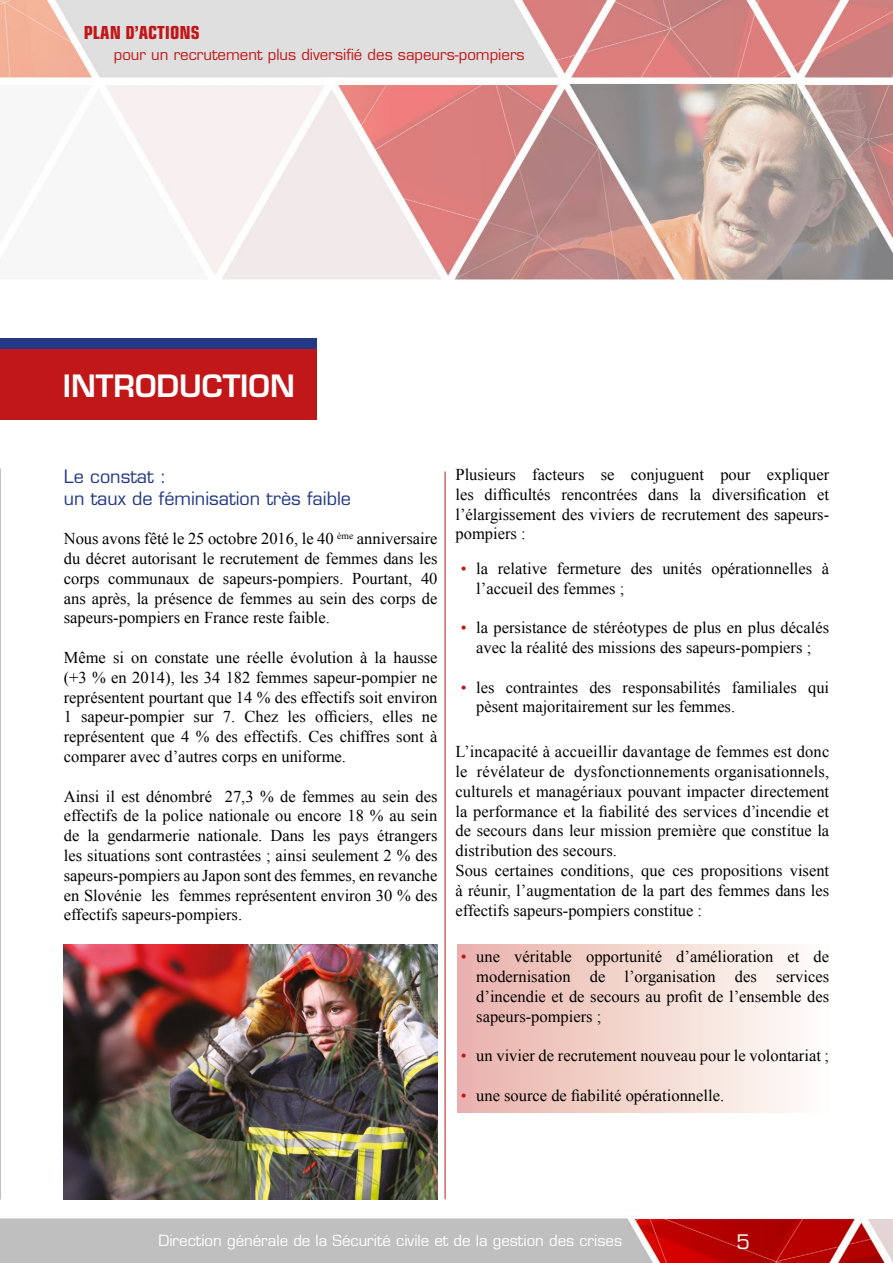
<style>
.page{position:relative;width:893px;height:1263px;background:#fff}
.page>*{position:absolute;margin:0;border:0;box-sizing:border-box;transform-origin:0 0}
.t1{font:600 30px "Eurostile";color:#fff}
.t2{font:19.5px "Eurostile";color:#fff}
.t3{font:18px/21.6px "Eurostile";color:#233986}
.t4{font:700 condensed 18px "Eurostile";color:#c11718}
.t5{font:16.5px/19.8px "Times New Roman";color:#000;text-align:justify}
.t6{font:16.5px "Times New Roman";color:#c11718}
.t7{font:15px "Eurostile";color:#fff}
.t8{font:15px "Eurostile";color:#c11718}
</style>
<div class="page">
<img style="left:0;top:0;width:893px;height:1263px">
<div style="left:0;top:338px;width:316px;height:72px;background:#233986"></div>
<div style="left:0;top:349px;width:316px;height:71px;background:#c11718"></div>
<hr style="left:445px;top:471px;width:1px;height:728px;background:#c11718">
<div style="left:457px;top:944px;width:372px;height:168px;background:linear-gradient(to right,#e9b2aa,#fefffa)"></div>
<img style="left:64px;top:944px;width:373px;height:255px">
<p class="t4" style="left:84px;top:21px;width:117px">PLAN D’ACTIONS</p>
<p class="t8" style="left:114px;top:45px;width:412px">pour un recrutement plus diversifié des sapeurs-pompiers</p>
<h1 class="t1" style="left:172px;top:357px;width:124px">ENJEUX</h1>
<h1 class="t1" style="left:63px;top:367px;width:234px">INTRODUCTION</h1>
<p class="t3" style="left:64px;top:466px;width:289px">Le constat :<br>un taux de féminisation très faible</p>
<p class="t5" style="left:64px;top:528px;width:375px">Nous avons fêté le 25 octobre 2016, le 40 <sup>ème</sup> anniversaire du décret autorisant le recrutement de femmes dans les corps communaux de sapeurs-pompiers. Pourtant, 40 ans après, la présence de femmes au sein des corps de sapeurs-pompiers en France reste faible.</p>
<p class="t5" style="left:64px;top:647px;width:375px">Même si on constate une réelle évolution à la hausse (+3 % en 2014), les 34 182 femmes sapeur-pompier ne représentent pourtant que 14 % des effectifs soit environ 1 sapeur-pompier sur 7. Chez les officiers, elles ne représentent que 4 % des effectifs. Ces chiffres sont à comparer avec d’autres corps en uniforme.</p>
<p class="t5" style="left:64px;top:786px;width:375px">Ainsi il est dénombré 27,3 % de femmes au sein des effectifs de la police nationale ou encore 18 % au sein de la gendarmerie nationale. Dans les pays étrangers les situations sont contrastées ; ainsi seulement 2 % des sapeurs-pompiers au Japon sont des femmes, en revanche en Slovénie les femmes représentent environ 30 % des effectifs sapeurs-pompiers.</p>
<p class="t5" style="left:455px;top:464px;width:375px">Plusieurs facteurs se conjuguent pour expliquer les difficultés rencontrées dans la diversification et l’élargissement des viviers de recrutement des sapeurs&shy;pompiers :</p>
<p class="t6" style="left:461px;top:557px;width:7px">•</p>
<p class="t6" style="left:461px;top:617px;width:7px">•</p>
<p class="t6" style="left:461px;top:676px;width:7px">•</p>
<p class="t5" style="left:476px;top:558px;width:354px">la relative fermeture des unités opérationnelles à l’accueil des femmes ;</p>
<p class="t5" style="left:476px;top:617px;width:354px">la persistance de stéréotypes de plus en plus décalés avec la réalité des missions des sapeurs-pompiers ;</p>
<p class="t5" style="left:476px;top:677px;width:354px">les contraintes des responsabilités familiales qui pèsent majoritairement sur les femmes.</p>
<p class="t5" style="left:455px;top:741px;width:375px;text-align:left">L’incapacité à accueillir davantage de femmes est donc le révélateur de dysfonctionnements organisationnels, culturels et managériaux pouvant impacter directement la performance et la fiabilité des services d’incendie et de secours dans leur mission première que constitue la distribution des secours.<br>Sous certaines conditions, que ces propositions visent à réunir, l’augmentation de la part des femmes dans les effectifs sapeurs-pompiers constitue :</p>
<p class="t5" style="left:476px;top:946px;width:354px">une véritable opportunité d’amélioration et de modernisation de l’organisation des services d’incendie et de secours au profit de l’ensemble des sapeurs-pompiers ;</p>
<p class="t5" style="left:476px;top:1045px;width:354px">un vivier de recrutement nouveau pour le volontariat ;</p>
<p class="t5" style="left:476px;top:1085px;width:249px">une source de fiabilité opérationnelle.</p>
<p class="t6" style="left:461px;top:945px;width:7px">•</p>
<p class="t6" style="left:461px;top:1044px;width:7px">•</p>
<p class="t6" style="left:461px;top:1084px;width:7px">•</p>
<p class="t7" style="left:158px;top:1231px;width:465px">Direction générale de la Sécurité civile et de la gestion des crises</p>
<p class="t2" style="left:736px;top:1229px;width:15px">5</p>
</div>
